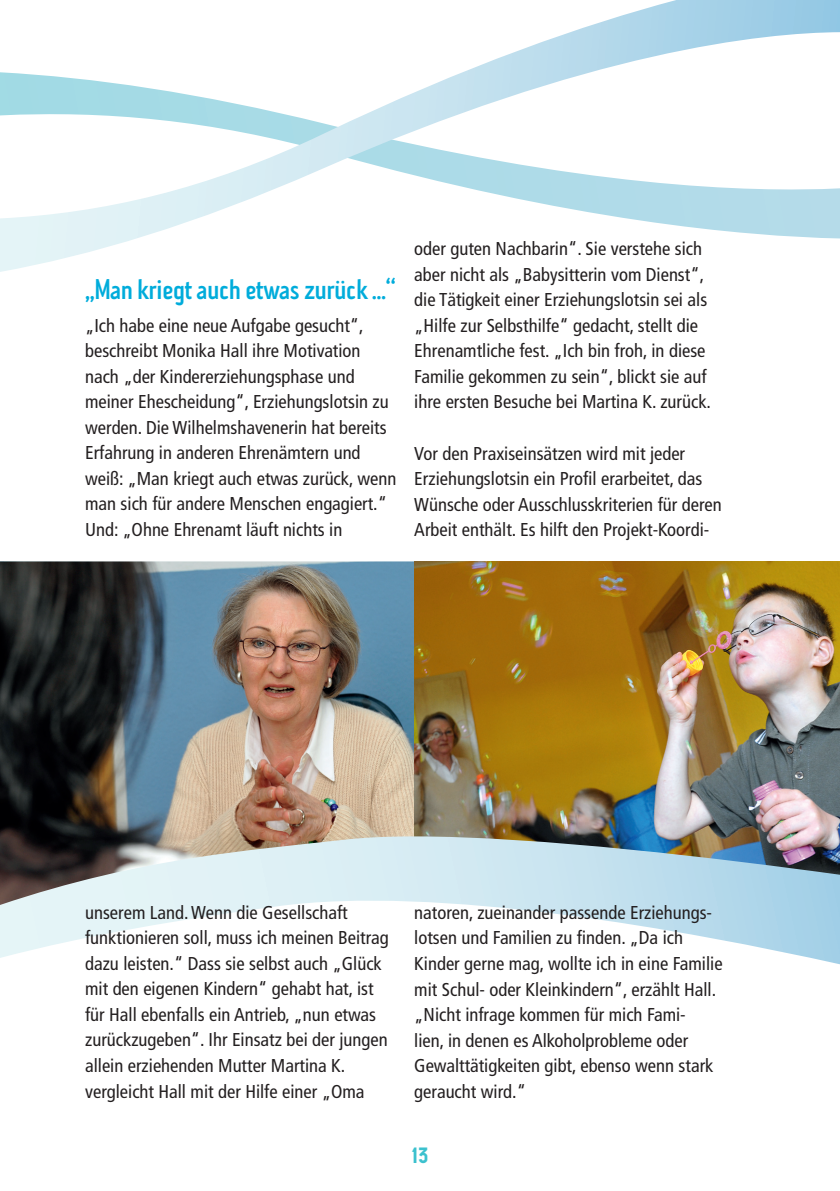
<style>
.page{position:relative;width:840px;height:1191px;background:#fff}
.page>*{position:absolute;margin:0;border:0;box-sizing:border-box;transform-origin:0 0}
.t1{font:36px "Tivoli OT";letter-spacing:-.02em;color:#00acdb}
.t2{font:700 28px "Tivoli OT";color:#3cc1ce}
.t3{font:condensed 18.6px/25.6px "Frutiger";color:#231f20}
</style>
<div class="page">
<img style="left:0;top:561px;width:414px;height:275px">
<img style="left:414px;top:561px;width:425px;height:275px">
<svg style="left:0;top:0;width:839px;height:272px"></svg>
<svg style="left:0;top:836px;width:839px;height:128px"></svg>
<h1 class="t1" style="left:85px;top:273px;width:312px">„Man kriegt auch etwas zurück ...“</h1>
<p class="t3" style="left:85px;top:313px;width:312px">„Ich habe eine neue Aufgabe gesucht“, beschreibt Monika Hall ihre Motivation nach „der Kindererziehungsphase und meiner Ehescheidung“, Erziehungslotsin zu werden. Die Wilhelmshavenerin hat bereits Erfahrung in anderen Ehrenämtern und weiß: „Man kriegt auch etwas zurück, wenn man sich für andere Menschen engagiert.“ Und: „Ohne Ehrenamt läuft nichts in</p>
<p class="t3" style="left:414px;top:236px;width:298px">oder guten Nachbarin“. Sie verstehe sich aber nicht als „Babysitterin vom Dienst“, die Tätigkeit einer Erziehungslotsin sei als „Hilfe zur Selbsthilfe“ gedacht, stellt die Ehrenamtliche fest. „Ich bin froh, in diese Familie gekommen zu sein“, blickt sie auf ihre ersten Besuche bei Martina K. zurück.</p>
<p class="t3" style="left:414px;top:440px;width:309px">Vor den Praxiseinsätzen wird mit jeder Erziehungslotsin ein Profil erarbeitet, das Wünsche oder Ausschlusskriterien für deren Arbeit enthält. Es hilft den Projekt-Koordi-</p>
<p class="t3" style="left:85px;top:899px;width:305px">unserem Land. Wenn die Gesellschaft funktionieren soll, muss ich meinen Beitrag dazu leisten.“ Dass sie selbst auch „Glück mit den eigenen Kindern“ gehabt hat, ist für Hall ebenfalls ein Antrieb, „nun etwas zurückzugeben“. Ihr Einsatz bei der jungen allein erziehenden Mutter Martina K. vergleicht Hall mit der Hilfe einer „Oma</p>
<p class="t3" style="left:414px;top:899px;width:309px">natoren, zueinander passende Erziehungs&shy;lotsen und Familien zu finden. „Da ich Kinder gerne mag, wollte ich in eine Familie mit Schul- oder Kleinkindern“, erzählt Hall. „Nicht infrage kommen für mich Fami-<br>lien, in denen es Alkoholprobleme oder Gewalttätigkeiten gibt, ebenso wenn stark geraucht wird.“</p>
<h2 class="t2" style="left:411px;top:1142px;width:18px">13</h2>
</div>
